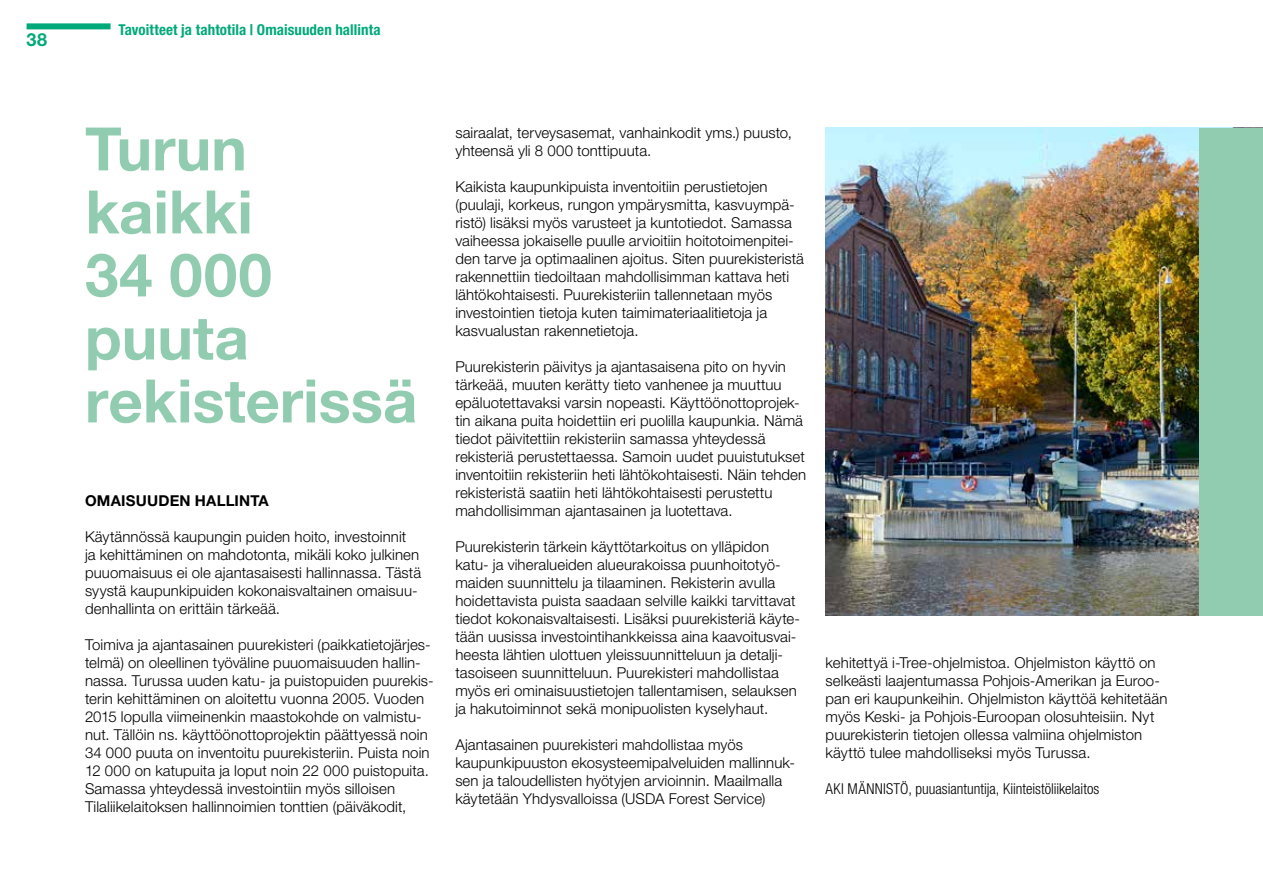
<style>
.page{position:relative;width:1263px;height:893px;background:#fff}
.page>*{position:absolute;margin:0;border:0;box-sizing:border-box;transform-origin:0 0}
.t1{font:700 60px/63px "Helvetica Neue LT Std";color:#92ccb0}
.t2{font:700 18px "Helvetica Neue LT Std";color:#00a97a}
.t3{font:300 15px/18px "Helvetica Neue LT Std";letter-spacing:.005em;color:#000}
.t4{font:300 condensed 15px "Helvetica Neue LT Std";color:#000}
.t5{font:700 condensed 15px "Helvetica Neue LT Std";letter-spacing:.005em;color:#00a97a}
.t6{font:700 15px "Helvetica Neue LT Std";letter-spacing:.01em;color:#000}
</style>
<div class="page">
<div style="left:27px;top:23px;width:84px;height:6px;background:#00a97a"></div>
<img style="left:826px;top:128px;width:373px;height:487px">
<div style="left:1199px;top:128px;width:64px;height:487px;background:#92ccb0"></div>
<p class="t2" style="left:27px;top:28px;width:22px">38</p>
<p class="t5" style="left:118px;top:20px;width:264px">Tavoitteet ja tahtotila | Omaisuuden hallinta</p>
<h1 class="t1" style="left:85px;top:116px;width:334px">Turun kaikki<br>34 000 puuta rekisterissä</h1>
<p class="t6" style="left:85px;top:491px;width:185px">OMAISUUDEN HALLINTA</p>
<p class="t3" style="left:85px;top:527px;width:338px">Käytännössä kaupungin puiden hoito, investoinnit<br>ja kehittäminen on mahdotonta, mikäli koko julkinen puuomaisuus ei ole ajantasaisesti hallinnassa. Tästä syystä kaupunkipuiden kokonaisvaltainen omaisuu&shy;denhallinta on erittäin tärkeää.</p>
<p class="t3" style="left:85px;top:635px;width:350px">Toimiva ja ajantasainen puurekisteri (paikkatietojärjes&shy;telmä) on oleellinen työväline puuomaisuuden hallin&shy;nassa. Turussa uuden katu- ja puistopuiden puurekis&shy;terin kehittäminen on aloitettu vuonna 2005. Vuoden 2015 lopulla viimeinenkin maastokohde on valmistu&shy;nut. Tällöin ns. käyttöönottoprojektin päättyessä noin 34 000 puuta on inventoitu puurekisteriin. Puista noin 12 000 on katupuita ja loput noin 22 000 puistopuita.<br>Samassa yhteydessä investointiin myös silloisen Tilaliikelaitoksen hallinnoimien tonttien (päiväkodit,</p>
<p class="t3" style="left:455px;top:124px;width:338px">sairaalat, terveysasemat, vanhainkodit yms.) puusto, yhteensä yli 8 000 tonttipuuta.</p>
<p class="t3" style="left:455px;top:178px;width:350px">Kaikista kaupunkipuista inventoitiin perustietojen (puulaji, korkeus, rungon ympärysmitta, kasvuympä&shy;ristö) lisäksi myös varusteet ja kuntotiedot. Samassa vaiheessa jokaiselle puulle arvioitiin hoitotoimenpitei&shy;den tarve ja optimaalinen ajoitus. Siten puurekisteristä rakennettiin tiedoiltaan mahdollisimman kattava heti lähtökohtaisesti. Puurekisteriin tallennetaan myös investointien tietoja kuten taimimateriaalitietoja ja kasvualustan rakennetietoja.</p>
<p class="t3" style="left:455px;top:358px;width:352px">Puurekisterin päivitys ja ajantasaisena pito on hyvin tärkeää, muuten kerätty tieto vanhenee ja muuttuu epäluotettavaksi varsin nopeasti. Käyttöönottoprojek&shy;tin aikana puita hoidettiin eri puolilla kaupunkia. Nämä tiedot päivitettiin rekisteriin samassa yhteydessä rekisteriä perustettaessa. Samoin uudet puuistutukset inventoitiin rekisteriin heti lähtökohtaisesti. Näin tehden rekisteristä saatiin heti lähtökohtaisesti perustettu mahdollisimman ajantasainen ja luotettava.</p>
<p class="t3" style="left:455px;top:538px;width:346px">Puurekisterin tärkein käyttötarkoitus on ylläpidon katu- ja viheralueiden alueurakoissa puunhoitotyö&shy;maiden suunnittelu ja tilaaminen. Rekisterin avulla hoidettavista puista saadaan selville kaikki tarvittavat tiedot kokonaisvaltaisesti. Lisäksi puurekisteriä käyte&shy;tään uusissa investointihankkeissa aina kaavoitusvai&shy;heesta lähtien ulottuen yleissuunnitteluun ja detalji&shy;tasoiseen suunnitteluun. Puurekisteri mahdollistaa myös eri ominaisuustietojen tallentamisen, selauksen ja hakutoiminnot sekä monipuolisten kyselyhaut.</p>
<p class="t3" style="left:455px;top:736px;width:341px">Ajantasainen puurekisteri mahdollistaa myös kaupunkipuuston ekosysteemipalveluiden mallinnuk&shy;sen ja taloudellisten hyötyjen arvioinnin. Maailmalla käytetään Yhdysvalloissa (USDA Forest Service)</p>
<p class="t3" style="left:826px;top:653px;width:343px">kehitettyä i-Tree-ohjelmistoa. Ohjelmiston käyttö on selkeästi laajentumassa Pohjois-Amerikan ja Euroo&shy;pan eri kaupunkeihin. Ohjelmiston käyttöä kehitetään myös Keski- ja Pohjois-Euroopan olosuhteisiin. Nyt puurekisterin tietojen ollessa valmiina ohjelmiston käyttö tulee mahdolliseksi myös Turussa.</p>
<p class="t4" style="left:826px;top:780px;width:275px">AKI MÄNNISTÖ, puuasiantuntija, Kiinteistöliikelaitos</p>
</div>
